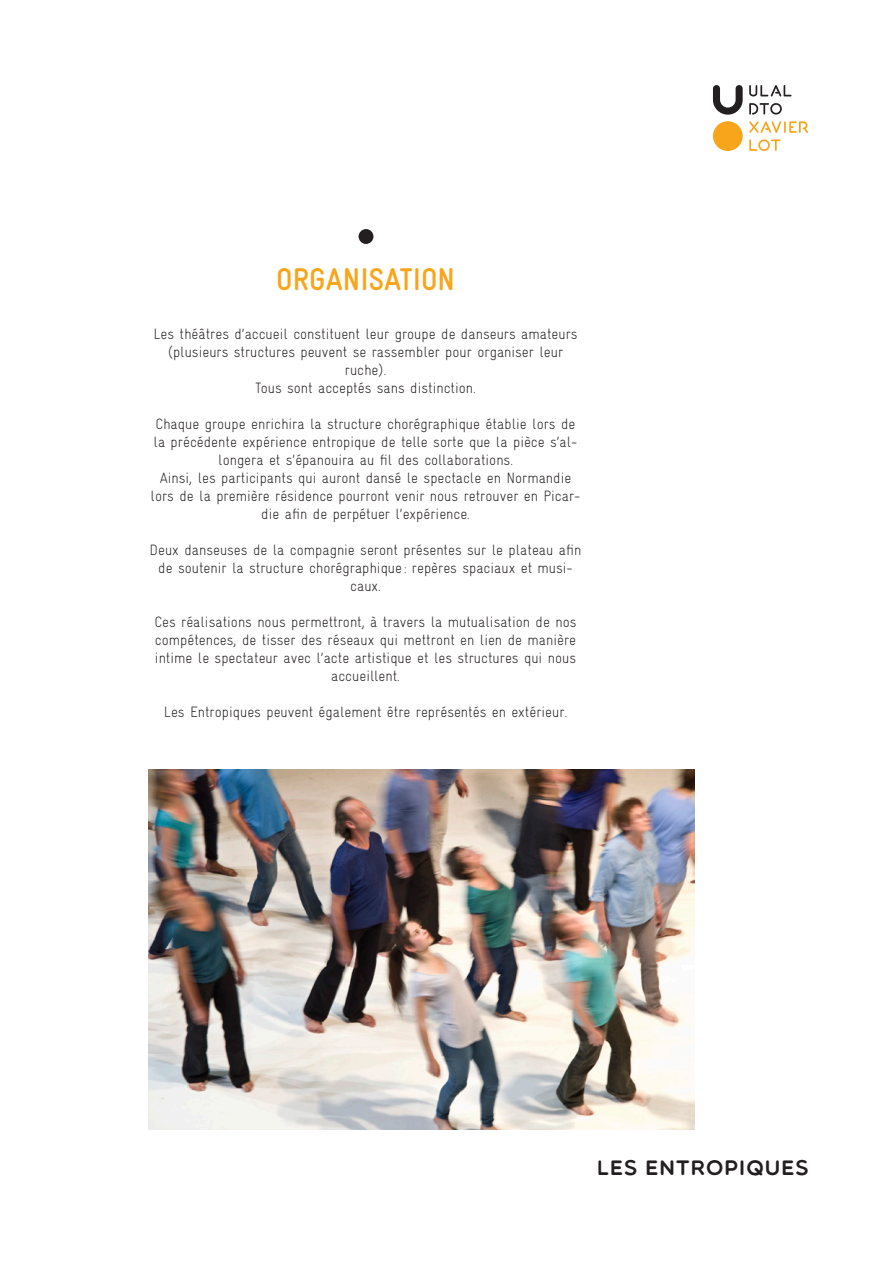
<style>
.page{position:relative;width:893px;height:1263px;background:#fff}
.page>*{position:absolute;margin:0;border:0;box-sizing:border-box;transform-origin:0 0}
.t1{font:700 31.5px "Gravur Condensed";color:#f9a51b}
.t2{font:21px "Multicolore";letter-spacing:.05em;color:#231f20}
.t3{font:300 15px/18px "Gravur Condensed";color:#231f20;text-align:center}
</style>
<div class="page">
<div style="left:713px;top:121px;width:30px;height:30px;background:#f9a51b;border-radius:50%"></div>
<svg style="left:713px;top:85px;width:30px;height:30px"></svg>
<svg style="left:749px;top:139px;width:32px;height:12px"></svg>
<svg style="left:749px;top:121px;width:59px;height:12px"></svg>
<svg style="left:749px;top:85px;width:42px;height:12px"></svg>
<svg style="left:749px;top:103px;width:33px;height:12px"></svg>
<div style="left:359px;top:229px;width:14px;height:15px;background:#231f20;border-radius:50%"></div>
<img style="left:149px;top:769px;width:546px;height:360px">
<p class="t1" style="left:276px;top:261px;width:180px">ORGANISATION</p>
<p class="t3" style="left:153px;top:324px;width:426px">Les théâtres d’accueil constituent leur groupe de danseurs amateurs (plusieurs structures peuvent se rassembler pour organiser leur ruche).<br>Tous sont acceptés sans distinction.</p>
<p class="t3" style="left:154px;top:414px;width:425px">Chaque groupe enrichira la structure chorégraphique établie lors de la précédente expérience entropique de telle sorte que la pièce s’al&shy;longera et s’épanouira au fil des collaborations.</p>
<p class="t3" style="left:151px;top:468px;width:431px">Ainsi, les participants qui auront dansé le spectacle en Normandie lors de la première résidence pourront venir nous retrouver en Picar&shy;die afin de perpétuer l’expérience.</p>
<p class="t3" style="left:150px;top:540px;width:433px">Deux danseuses de la compagnie seront présentes sur le plateau afin de soutenir la structure chorégraphique : repères spaciaux et musi&shy;caux.</p>
<p class="t3" style="left:155px;top:612px;width:423px">Ces réalisations nous permettront, à travers la mutualisation de nos compétences, de tisser des réseaux qui mettront en lien de manière intime le spectateur avec l’acte artistique et les structures qui nous accueillent.</p>
<p class="t3" style="left:164px;top:702px;width:405px">Les Entropiques peuvent également être représentés en extérieur.</p>
<h2 class="t2" style="left:597px;top:1154px;width:213px">LES ENTROPIQUES</h2>
</div>
